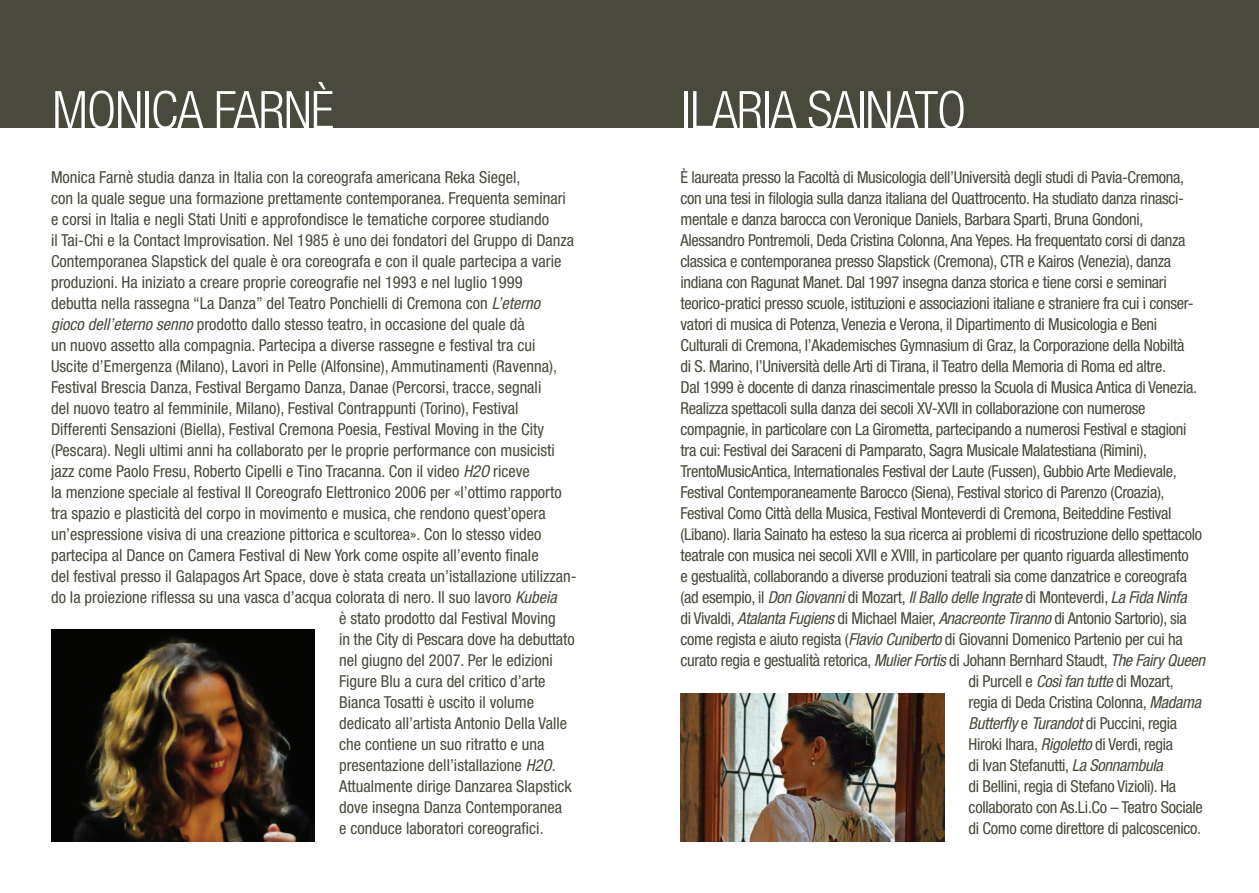
<style>
.page{position:relative;width:1259px;height:893px;background:#fff}
.page>*{position:absolute;margin:0;border:0;box-sizing:border-box;transform-origin:0 0}
.t1{font:300 condensed 52.5px "Helvetica Neue";letter-spacing:-.02em;color:#fff}
.t2{font:condensed 16.5px "Helvetica Neue";letter-spacing:-.02em;color:#494a3d}
.t3{font:condensed 16.5px "Helvetica Neue";color:#494a3d}
.t4{font:italic condensed 16.5px "Helvetica Neue";letter-spacing:-.02em;color:#494a3d}
.s1{font-style:italic}
.s2{font-style:normal}
</style>
<div class="page">
<div style="left:0;top:0;width:1259px;height:128px;background:#494a3d"></div>
<img style="left:51px;top:629px;width:264px;height:213px">
<img style="left:680px;top:693px;width:264px;height:149px">
<p class="t1" style="left:52px;top:80px;width:284px">MONICA FARNÈ</p>
<p class="t3" style="left:51px;top:168px;width:471px">Monica Farnè studia danza in Italia con la coreografa americana Reka Siegel,</p>
<p class="t3" style="left:51px;top:189px;width:516px">con la quale segue una formazione prettamente contemporanea. Frequenta seminari</p>
<p class="t3" style="left:51px;top:210px;width:499px">e corsi in Italia e negli Stati Uniti e approfondisce le tematiche corporee studiando</p>
<p class="t3" style="left:51px;top:231px;width:525px">il Tai-Chi e la Contact Improvisation. Nel 1985 è uno dei fondatori del Gruppo di Danza</p>
<p class="t3" style="left:51px;top:252px;width:512px">Contemporanea Slapstick del quale è ora coreografa e con il quale partecipa a varie</p>
<p class="t3" style="left:51px;top:273px;width:473px">produzioni. Ha iniziato a creare proprie coreografie nel 1993 e nel luglio 1999</p>
<p class="t3" style="left:51px;top:294px;width:491px">debutta nella rassegna “La Danza” del Teatro Ponchielli di Cremona con <span class="s1">L’eterno</span></p>
<p class="t3" style="left:51px;top:315px;width:475px"><span class="s1">gioco dell’eterno senno</span> prodotto dallo stesso teatro, in occasione del quale dà</p>
<p class="t3" style="left:51px;top:336px;width:486px">un nuovo assetto alla compagnia. Partecipa a diverse rassegne e festival tra cui</p>
<p class="t3" style="left:51px;top:357px;width:507px">Uscite d’Emergenza (Milano), Lavori in Pelle (Alfonsine), Ammutinamenti (Ravenna),</p>
<p class="t3" style="left:51px;top:378px;width:492px">Festival Brescia Danza, Festival Bergamo Danza, Danae (Percorsi, tracce, segnali</p>
<p class="t3" style="left:51px;top:399px;width:469px">del nuovo teatro al femminile, Milano), Festival Contrappunti (Torino), Festival</p>
<p class="t3" style="left:51px;top:420px;width:494px">Differenti Sensazioni (Biella), Festival Cremona Poesia, Festival Moving in the City</p>
<p class="t3" style="left:51px;top:441px;width:505px">(Pescara). Negli ultimi anni ha collaborato per le proprie performance con musicisti</p>
<p class="t3" style="left:51px;top:462px;width:480px">jazz come Paolo Fresu, Roberto Cipelli e Tino Tracanna. Con il video <span class="s1">H2O</span> riceve</p>
<p class="t3" style="left:51px;top:483px;width:512px">la menzione speciale al festival Il Coreografo Elettronico 2006 per «l’ottimo rapporto</p>
<p class="t3" style="left:51px;top:504px;width:496px">tra spazio e plasticità del corpo in movimento e musica, che rendono quest’opera</p>
<p class="t3" style="left:51px;top:525px;width:492px">un’espressione visiva di una creazione pittorica e scultorea». Con lo stesso video</p>
<p class="t3" style="left:51px;top:546px;width:489px">partecipa al Dance on Camera Festival di New York come ospite all’evento finale</p>
<p class="t3" style="left:51px;top:567px;width:527px">del festival presso il Galapagos Art Space, dove è stata creata un’istallazione utilizzan-</p>
<p class="t3" style="left:51px;top:588px;width:507px">do la proiezione riflessa su una vasca d’acqua colorata di nero. Il suo lavoro <span class="s1">Kubeia</span></p>
<p class="t3" style="left:339px;top:609px;width:218px">è stato prodotto dal Festival Moving</p>
<p class="t2" style="left:339px;top:630px;width:237px">in the City di Pescara dove ha debuttato</p>
<p class="t3" style="left:339px;top:651px;width:215px">nel giugno del 2007. Per le edizioni</p>
<p class="t3" style="left:339px;top:672px;width:208px">Figure Blu a cura del critico d’arte</p>
<p class="t3" style="left:339px;top:693px;width:196px">Bianca Tosatti è uscito il volume</p>
<p class="t3" style="left:339px;top:714px;width:229px">dedicato all’artista Antonio Della Valle</p>
<p class="t3" style="left:339px;top:735px;width:207px">che contiene un suo ritratto e una</p>
<p class="t3" style="left:339px;top:756px;width:218px">presentazione dell’istallazione <span class="s1">H2O</span>.</p>
<p class="t3" style="left:339px;top:777px;width:234px">Attualmente dirige Danzarea Slapstick</p>
<p class="t3" style="left:339px;top:798px;width:224px">dove insegna Danza Contemporanea</p>
<p class="t3" style="left:339px;top:819px;width:206px">e conduce laboratori coreografici.</p>
<p class="t1" style="left:681px;top:80px;width:286px">ILARIA SAINATO</p>
<p class="t2" style="left:680px;top:168px;width:505px">È laureata presso la Facoltà di Musicologia dell’Università degli studi di Pavia-Cremona,</p>
<p class="t2" style="left:680px;top:189px;width:505px">con una tesi in filologia sulla danza italiana del Quattrocento. Ha studiato danza rinasci-</p>
<p class="t2" style="left:680px;top:210px;width:464px">mentale e danza barocca con Veronique Daniels, Barbara Sparti, Bruna Gondoni,</p>
<p class="t2" style="left:680px;top:231px;width:506px">Alessandro Pontremoli, Deda Cristina Colonna, Ana Yepes. Ha frequentato corsi di danza</p>
<p class="t2" style="left:680px;top:252px;width:492px">classica e contemporanea presso Slapstick (Cremona), CTR e Kairos (Venezia), danza</p>
<p class="t2" style="left:680px;top:273px;width:488px">indiana con Ragunat Manet. Dal 1997 insegna danza storica e tiene corsi e seminari</p>
<p class="t2" style="left:680px;top:294px;width:514px">teorico-pratici presso scuole, istituzioni e associazioni italiane e straniere fra cui i conser-</p>
<p class="t2" style="left:680px;top:315px;width:478px">vatori di musica di Potenza, Venezia e Verona, il Dipartimento di Musicologia e Beni</p>
<p class="t2" style="left:680px;top:336px;width:505px">Culturali di Cremona, l’Akademisches Gymnasium di Graz, la Corporazione della Nobiltà</p>
<p class="t2" style="left:680px;top:357px;width:487px">di S. Marino, l’Università delle Arti di Tirana, il Teatro della Memoria di Roma ed altre.</p>
<p class="t2" style="left:680px;top:378px;width:518px">Dal 1999 è docente di danza rinascimentale presso la Scuola di Musica Antica di Venezia.</p>
<p class="t2" style="left:680px;top:399px;width:466px">Realizza spettacoli sulla danza dei secoli XV-XVII in collaborazione con numerose</p>
<p class="t2" style="left:680px;top:420px;width:507px">compagnie, in particolare con La Girometta, partecipando a numerosi Festival e stagioni</p>
<p class="t2" style="left:680px;top:441px;width:468px">tra cui: Festival dei Saraceni di Pamparato, Sagra Musicale Malatestiana (Rimini),</p>
<p class="t2" style="left:680px;top:462px;width:498px">TrentoMusicAntica, Internationales Festival der Laute (Fussen), Gubbio Arte Medievale,</p>
<p class="t2" style="left:680px;top:483px;width:485px">Festival Contemporaneamente Barocco (Siena), Festival storico di Parenzo (Croazia),</p>
<p class="t2" style="left:680px;top:504px;width:492px">Festival Como Città della Musica, Festival Monteverdi di Cremona, Beiteddine Festival</p>
<p class="t2" style="left:680px;top:525px;width:523px">(Libano). Ilaria Sainato ha esteso la sua ricerca ai problemi di ricostruzione dello spettacolo</p>
<p class="t2" style="left:680px;top:546px;width:510px">teatrale con musica nei secoli XVII e XVIII, in particolare per quanto riguarda allestimento</p>
<p class="t2" style="left:680px;top:567px;width:508px">e gestualità, collaborando a diverse produzioni teatrali sia come danzatrice e coreografa</p>
<p class="t4" style="left:680px;top:588px;width:508px"><span class="s2">(ad esempio, il</span> Don Giovanni <span class="s2">di Mozart,</span> Il Ballo delle Ingrate <span class="s2">di Monteverdi,</span> La Fida Ninfa</p>
<p class="t2" style="left:680px;top:609px;width:508px">di Vivaldi, <span class="s1">Atalanta Fugiens</span> di Michael Maier, <span class="s1">Anacreonte Tiranno</span> di Antonio Sartorio), sia</p>
<p class="t2" style="left:680px;top:630px;width:504px">come regista e aiuto regista (<span class="s1">Flavio Cuniberto</span> di Giovanni Domenico Partenio per cui ha</p>
<p class="t2" style="left:680px;top:651px;width:526px">curato regia e gestualità retorica, <span class="s1">Mulier Fortis</span> di Johann Bernhard Staudt, <span class="s1">The Fairy Queen</span></p>
<p class="t2" style="left:968px;top:672px;width:207px">di Purcell e <span class="s1">Così fan tutte</span> di Mozart,</p>
<p class="t2" style="left:968px;top:693px;width:234px">regia di Deda Cristina Colonna, <span class="s1">Madama</span></p>
<p class="t4" style="left:968px;top:714px;width:210px">Butterfly <span class="s2">e</span> Turandot <span class="s2">di Puccini, regia</span></p>
<p class="t2" style="left:968px;top:735px;width:206px">Hiroki Ihara, <span class="s1">Rigoletto</span> di Verdi, regia</p>
<p class="t2" style="left:968px;top:756px;width:196px">di Ivan Stefanutti, <span class="s1">La Sonnambula</span></p>
<p class="t2" style="left:968px;top:777px;width:209px">di Bellini, regia di Stefano Vizioli). Ha</p>
<p class="t2" style="left:968px;top:798px;width:236px">collaborato con As.Li.Co – Teatro Sociale</p>
<p class="t2" style="left:968px;top:819px;width:234px">di Como come direttore di palcoscenico.</p>
</div>
